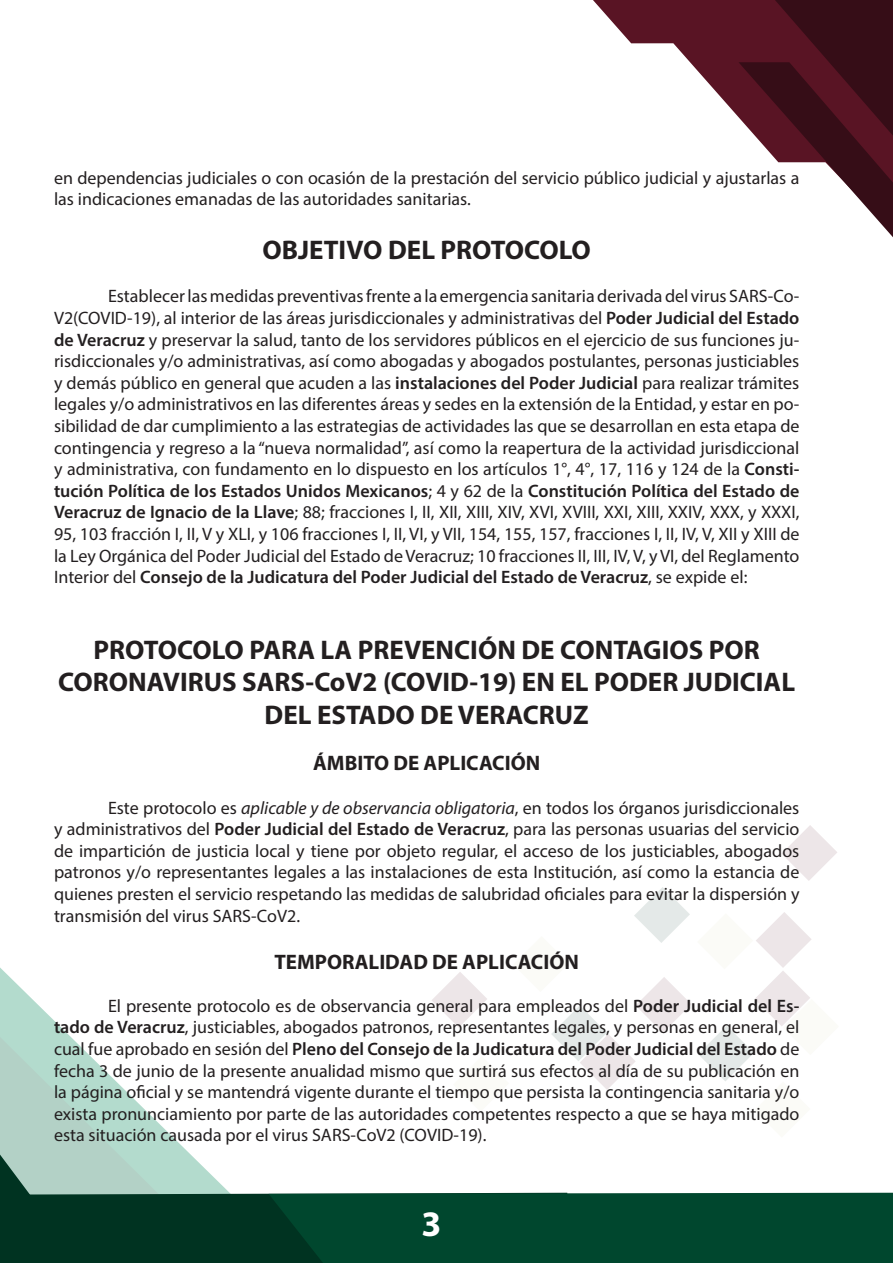
<style>
.page{position:relative;width:893px;height:1263px;background:#fff}
.page>*{position:absolute;margin:0;border:0;box-sizing:border-box;transform-origin:0 0}
.t1{font:700 36px "Myriad Pro";color:#fff}
.t2{font:700 27px/32.4px "Myriad Pro";color:#231f20;text-align:center}
.t3{font:700 21px "Myriad Pro";color:#231f20}
.t4{font:18px/21.6px "Myriad Pro";color:#231f20;text-align:justify}
.s1{font-weight:600}
.s2{font-style:italic}
</style>
<div class="page">
<svg style="left:593px;top:0;width:145px;height:117px"></svg>
<svg style="left:738px;top:0;width:155px;height:237px"></svg>
<svg style="left:782px;top:825px;width:55px;height:56px"></svg>
<svg style="left:0;top:887px;width:893px;height:376px"></svg>
<p class="t4" style="left:54px;top:166px;width:747px">en dependencias judiciales o con ocasión de la prestación del servicio público judicial y ajustarlas a las indicaciones emanadas de las autoridades sanitarias.</p>
<p class="t2" style="left:263px;top:233px;width:330px">OBJETIVO DEL PROTOCOLO</p>
<p class="t4" style="left:54px;top:285px;width:747px;text-indent:54px">Establecer las medidas preventivas frente a la emergencia sanitaria derivada del virus SARS-Co-V2(COVID-19), al interior de las áreas jurisdiccionales y administrativas del <span class="s1">Poder Judicial del Estado de Veracruz</span> y preservar la salud, tanto de los servidores públicos en el ejercicio de sus funciones ju&shy;risdiccionales y/o administrativas, así como abogadas y abogados postulantes, personas justiciables y demás público en general que acuden a las <span class="s1">instalaciones del Poder Judicial</span> para realizar trámites legales y/o administrativos en las diferentes áreas y sedes en la extensión de la Entidad, y estar en po&shy;sibilidad de dar cumplimiento a las estrategias de actividades las que se desarrollan en esta etapa de contingencia y regreso a la “nueva normalidad”, así como la reapertura de la actividad jurisdiccional y administrativa, con fundamento en lo dispuesto en los artículos 1°, 4°, 17, 116 y 124 de la <span class="s1">Consti&shy;tución Política de los Estados Unidos Mexicanos</span>; 4 y 62 de la <span class="s1">Constitución Política del Estado de Veracruz de Ignacio de la Llave</span>; 88; fracciones I, II, XII, XIII, XIV, XVI, XVIII, XXI, XIII, XXIV, XXX, y XXXI, 95, 103 fracción I, II, V y XLI, y 106 fracciones I, II, VI, y VII, 154, 155, 157, fracciones I, II, IV, V, XII y XIII de la Ley Orgánica del Poder Judicial del Estado de Veracruz; 10 fracciones II, III, IV, V, y VI, del Reglamento Interior del <span class="s1">Consejo de la Judicatura del Poder Judicial del Estado de Veracruz</span>, se expide el:</p>
<p class="t2" style="left:94px;top:633px;width:668px">PROTOCOLO PARA LA PREVENCIÓN DE CONTAGIOS POR</p>
<p class="t2" style="left:58px;top:665px;width:738px">CORONAVIRUS SARS-CoV2 (COVID-19) EN EL PODER JUDICIAL<br>DEL ESTADO DE VERACRUZ</p>
<p class="t3" style="left:313px;top:750px;width:229px">ÁMBITO DE APLICACIÓN</p>
<p class="t4" style="left:54px;top:796px;width:747px;text-indent:54px">Este protocolo es <span class="s2">aplicable y de observancia obligatoria</span>, en todos los órganos jurisdiccionales y administrativos del <span class="s1">Poder Judicial del Estado de Veracruz</span>, para las personas usuarias del servicio de impartición de justicia local y tiene por objeto regular, el acceso de los justiciables, abogados patronos y/o representantes legales a las instalaciones de esta Institución, así como la estancia de quienes presten el servicio respetando las medidas de salubridad oficiales para evitar la dispersión y transmisión del virus SARS-CoV2.</p>
<p class="t3" style="left:274px;top:948px;width:306px">TEMPORALIDAD DE APLICACIÓN</p>
<p class="t4" style="left:54px;top:994px;width:747px;text-indent:54px">El presente protocolo es de observancia general para empleados del <span class="s1">Poder Judicial del Es&shy;tado de Veracruz</span>, justiciables, abogados patronos, representantes legales, y personas en general, el cual fue aprobado en sesión del <span class="s1">Pleno del Consejo de la Judicatura del Poder Judicial del Estado</span> de fecha 3 de junio de la presente anualidad mismo que surtirá sus efectos al día de su publicación en la página oficial y se mantendrá vigente durante el tiempo que persista la contingencia sanitaria y/o exista pronunciamiento por parte de las autoridades competentes respecto a que se haya mitigado esta situación causada por el virus SARS-CoV2 (COVID-19).</p>
<p class="t1" style="left:421px;top:1200px;width:21px">3</p>
</div>
